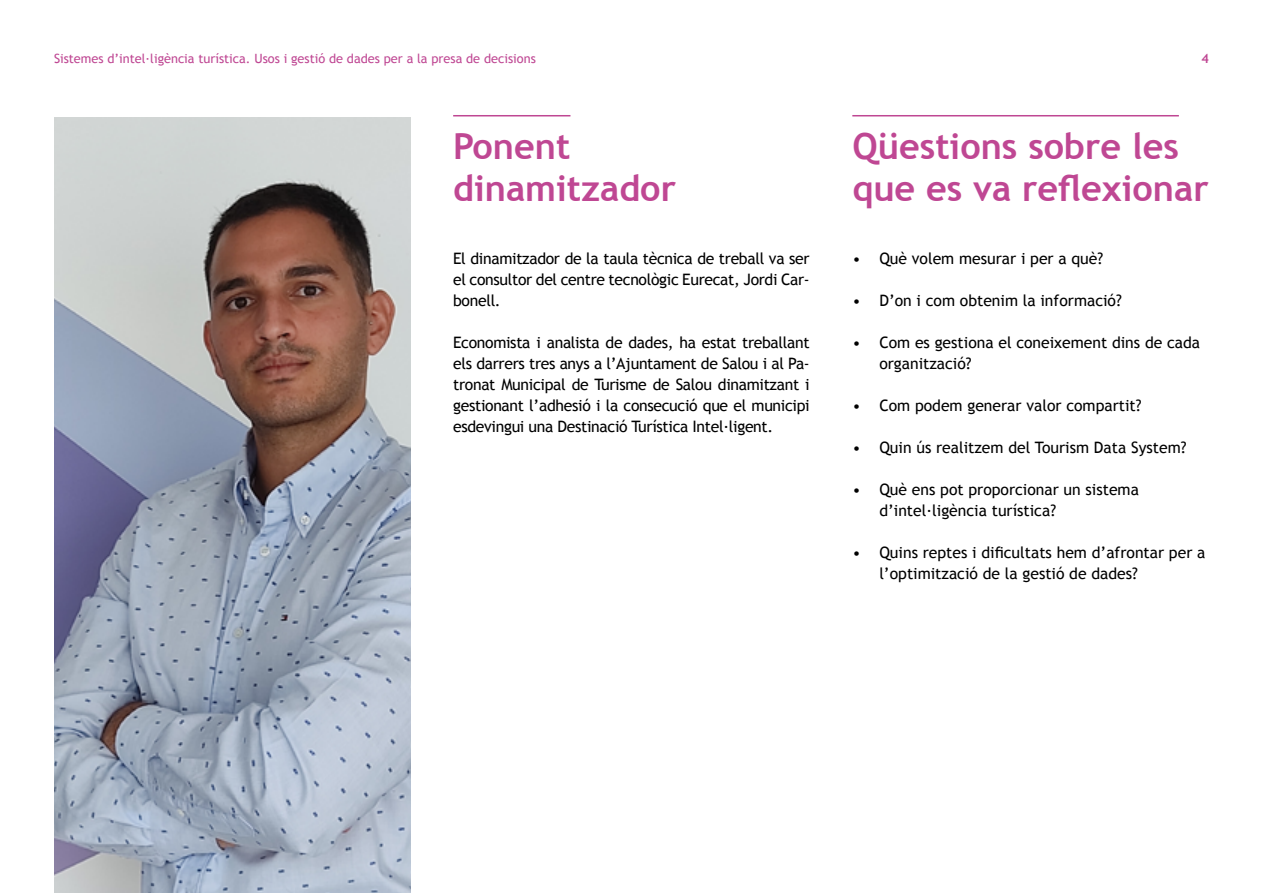
<style>
.page{position:relative;width:1263px;height:893px;background:#fff}
.page>*{position:absolute;margin:0;border:0;box-sizing:border-box;transform-origin:0 0}
.t1{font:700 36px/42px "Trebuchet MS";color:#bf4793}
.t2{font:15.75px/21px "Trebuchet MS";color:#000}
.t3{font:12.75px "Trebuchet MS";color:#bf4793}
.t4{font:700 12.75px "Trebuchet MS";color:#bf4793}
</style>
<div class="page">
<hr style="left:852px;top:115px;width:327px;height:1px;background:#bf4793">
<hr style="left:453px;top:115px;width:117px;height:1px;background:#bf4793">
<img style="left:54px;top:117px;width:357px;height:776px">
<p class="t3" style="left:54px;top:51px;width:483px">Sistemes d’intel·ligència turística. Usos i gestió de dades per a la presa de decisions</p>
<p class="t4" style="left:1201px;top:51px;width:9px">4</p>
<h1 class="t1" style="left:453px;top:125px;width:224px">Ponent dinamitzador</h1>
<p class="t2" style="left:453px;top:248px;width:358px;text-align:justify">El dinamitzador de la taula tècnica de treball va ser el consultor del centre tecnològic Eurecat, Jordi Car&shy;bonell.</p>
<p class="t2" style="left:453px;top:332px;width:358px;text-align:justify">Economista i analista de dades, ha estat treballant els darrers tres anys a l’Ajuntament de Salou i al Pa&shy;tronat Municipal de Turisme de Salou dinamitzant i gestionant l’adhesió i la consecució que el municipi esdevingui una Destinació Turística Intel·ligent.</p>
<h1 class="t1" style="left:852px;top:125px;width:358px">Qüestions sobre les que es va reflexionar</h1>
<p class="t2" style="left:852px;top:248px;width:252px">• Què volem mesurar i per a què?</p>
<p class="t2" style="left:852px;top:290px;width:271px">• D’on i com obtenim la informació?</p>
<p class="t2" style="left:879px;top:332px;width:322px;text-indent:-27px">• Com es gestiona el coneixement dins de cada organització?</p>
<p class="t2" style="left:852px;top:395px;width:291px">• Com podem generar valor compartit?</p>
<p class="t2" style="left:852px;top:437px;width:336px">• Quin ús realitzem del Tourism Data System?</p>
<p class="t2" style="left:879px;top:479px;width:261px;text-indent:-27px">• Què ens pot proporcionar un sistema d’intel·ligència turística?</p>
<p class="t2" style="left:879px;top:542px;width:328px;text-indent:-27px">• Quins reptes i dificultats hem d’afrontar per a l’optimització de la gestió de dades?</p>
</div>
